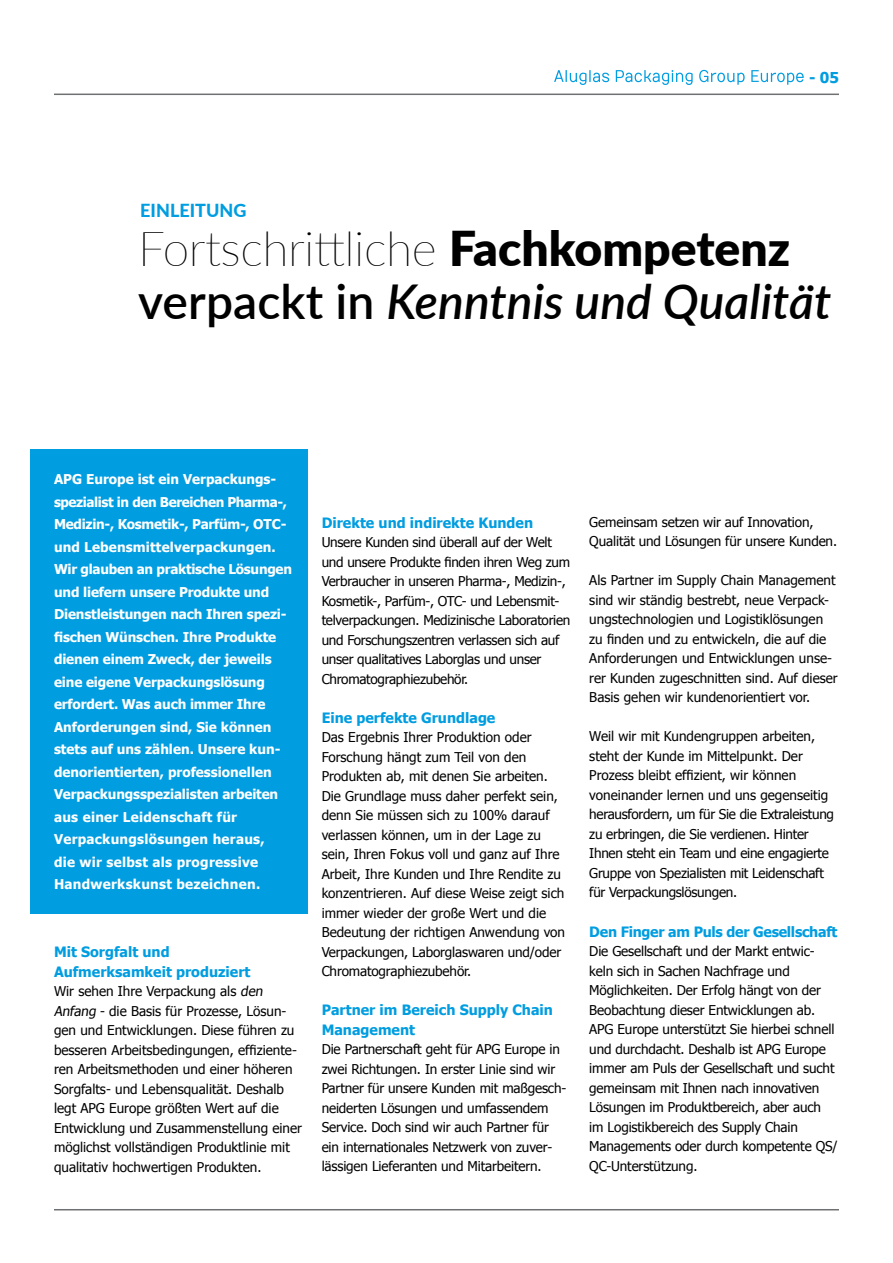
<style>
.page{position:relative;width:893px;height:1263px;background:#fff}
.page>*{position:absolute;margin:0;border:0;box-sizing:border-box;transform-origin:0 0}
.t1{font:italic 600 48px/52.5px "Lato";color:#000}
.t2{font:800 18px "Lato";color:#009de0}
.t3{font:700 15px "Tahoma";color:#009de0}
.t4{font:700 14.25px/19.5px "Tahoma";color:#009de0}
.t5{font:700 14.25px "Tahoma";letter-spacing:-.02em;color:#009de0}
.t6{font:13.5px/19.5px "Tahoma";letter-spacing:-.01em;color:#000}
.t7{font:700 13.5px/22.5px "Tahoma";letter-spacing:-.01em;color:#fff}
.s1{font-weight:100;font-style:normal}
.s2{font-weight:900;font-style:normal}
.s3{font-style:normal}
</style>
<div class="page">
<div style="left:31px;top:450px;width:277px;height:464px;background:#009de0"></div>
<hr style="left:54px;top:94px;width:785px;height:1px;background:#6f7072">
<hr style="left:54px;top:1209px;width:785px;height:1px;background:#6f7072">
<svg style="left:554px;top:70px;width:55px;height:15px"></svg>
<svg style="left:616px;top:70px;width:77px;height:15px"></svg>
<svg style="left:699px;top:70px;width:46px;height:15px"></svg>
<svg style="left:751px;top:70px;width:53px;height:15px"></svg>
<h2 class="t2" style="left:140px;top:197px;width:108px">EINLEITUNG</h2>
<p class="t3" style="left:809px;top:67px;width:31px">- 05</p>
<h1 class="t1" style="left:138px;top:220px;width:695px"><span class="s1">Fortschrittliche</span> <span class="s2">Fachkompetenz </span><span class="s3">verpackt in</span> Kenntnis und Qualität</h1>
<p class="t7" style="left:54px;top:467px;width:239px">APG Europe ist ein Verpackungs&shy;spezialist in den Bereichen Pharma-,<br>Medizin-, Kosmetik-, Parfüm-, OTC&shy;und Lebensmittelverpackungen.<br>Wir glauben an praktische Lösungen und liefern unsere Produkte und<br>Dienstleistungen nach Ihren spezi&shy;fischen Wünschen. Ihre Produkte dienen einem Zweck, der jeweils eine eigene Verpackungslösung erfordert. Was auch immer Ihre<br>Anforderungen sind, Sie können stets auf uns zählen. Unsere kun&shy;denorientierten, professionellen<br>Verpackungsspezialisten arbeiten aus einer Leidenschaft für<br>Verpackungslösungen heraus,<br>die wir selbst als progressive<br>Handwerkskunst bezeichnen.</p>
<p class="t4" style="left:54px;top:941px;width:198px">Mit Sorgfalt und<br>Aufmerksamkeit produziert</p>
<p class="t6" style="left:54px;top:981px;width:250px">Wir sehen Ihre Verpackung als den Anfang - die Basis für Prozesse, Lösun&shy;gen und Entwicklungen. Diese führen zu besseren Arbeitsbedingungen, effiziente&shy;ren Arbeitsmethoden und einer höheren Sorgfalts- und Lebensqualität. Deshalb legt APG Europe größten Wert auf die Entwicklung und Zusammenstellung einer möglichst vollständigen Produktlinie mit qualitativ hochwertigen Produkten.</p>
<p class="t4" style="left:322px;top:512px;width:213px">Direkte und indirekte Kunden</p>
<p class="t6" style="left:322px;top:532px;width:250px">Unsere Kunden sind überall auf der Welt und unsere Produkte finden ihren Weg zum Verbraucher in unseren Pharma-, Medizin-, Kosmetik-, Parfüm-, OTC- und Lebensmit&shy;telverpackungen. Medizinische Laboratorien und Forschungszentren verlassen sich auf unser qualitatives Laborglas und unser Chromatographiezubehör.</p>
<p class="t4" style="left:322px;top:707px;width:175px">Eine perfekte Grundlage</p>
<p class="t6" style="left:322px;top:727px;width:245px">Das Ergebnis Ihrer Produktion oder Forschung hängt zum Teil von den Produkten ab, mit denen Sie arbeiten.<br>Die Grundlage muss daher perfekt sein, denn Sie müssen sich zu 100% darauf verlassen können, um in der Lage zu sein, Ihren Fokus voll und ganz auf Ihre Arbeit, Ihre Kunden und Ihre Rendite zu konzentrieren. Auf diese Weise zeigt sich immer wieder der große Wert und die Bedeutung der richtigen Anwendung von Verpackungen, Laborglaswaren und/oder Chromatographiezubehör.</p>
<p class="t4" style="left:322px;top:999px;width:233px">Partner im Bereich Supply Chain<br>Management</p>
<p class="t6" style="left:322px;top:1039px;width:246px">Die Partnerschaft geht für APG Europe in zwei Richtungen. In erster Linie sind wir Partner für unsere Kunden mit maßgesch&shy;neiderten Lösungen und umfassendem Service. Doch sind wir auch Partner für ein internationales Netzwerk von zuver&shy;lässigen Lieferanten und Mitarbeitern.</p>
<p class="t6" style="left:589px;top:512px;width:249px">Gemeinsam setzen wir auf Innovation,<br>Qualität und Lösungen für unsere Kunden.</p>
<p class="t6" style="left:589px;top:570px;width:250px">Als Partner im Supply Chain Management sind wir ständig bestrebt, neue Verpack&shy;ungstechnologien und Logistiklösungen zu finden und zu entwickeln, die auf die Anforderungen und Entwicklungen unse&shy;rer Kunden zugeschnitten sind. Auf dieser Basis gehen wir kundenorientiert vor.</p>
<p class="t6" style="left:589px;top:726px;width:246px">Weil wir mit Kundengruppen arbeiten, steht der Kunde im Mittelpunkt. Der Prozess bleibt effizient, wir können voneinander lernen und uns gegenseitig herausfordern, um für Sie die Extraleistung zu erbringen, die Sie verdienen. Hinter Ihnen steht ein Team und eine engagierte Gruppe von Spezialisten mit Leidenschaft für Verpackungslösungen.</p>
<p class="t5" style="left:589px;top:921px;width:250px">Den Finger am Puls der Gesellschaft</p>
<p class="t6" style="left:589px;top:941px;width:250px">Die Gesellschaft und der Markt entwic&shy;keln sich in Sachen Nachfrage und Möglichkeiten. Der Erfolg hängt von der Beobachtung dieser Entwicklungen ab.<br>APG Europe unterstützt Sie hierbei schnell und durchdacht. Deshalb ist APG Europe immer am Puls der Gesellschaft und sucht gemeinsam mit Ihnen nach innovativen Lösungen im Produktbereich, aber auch im Logistikbereich des Supply Chain Managements oder durch kompetente QS/ QC-Unterstützung.</p>
</div>
